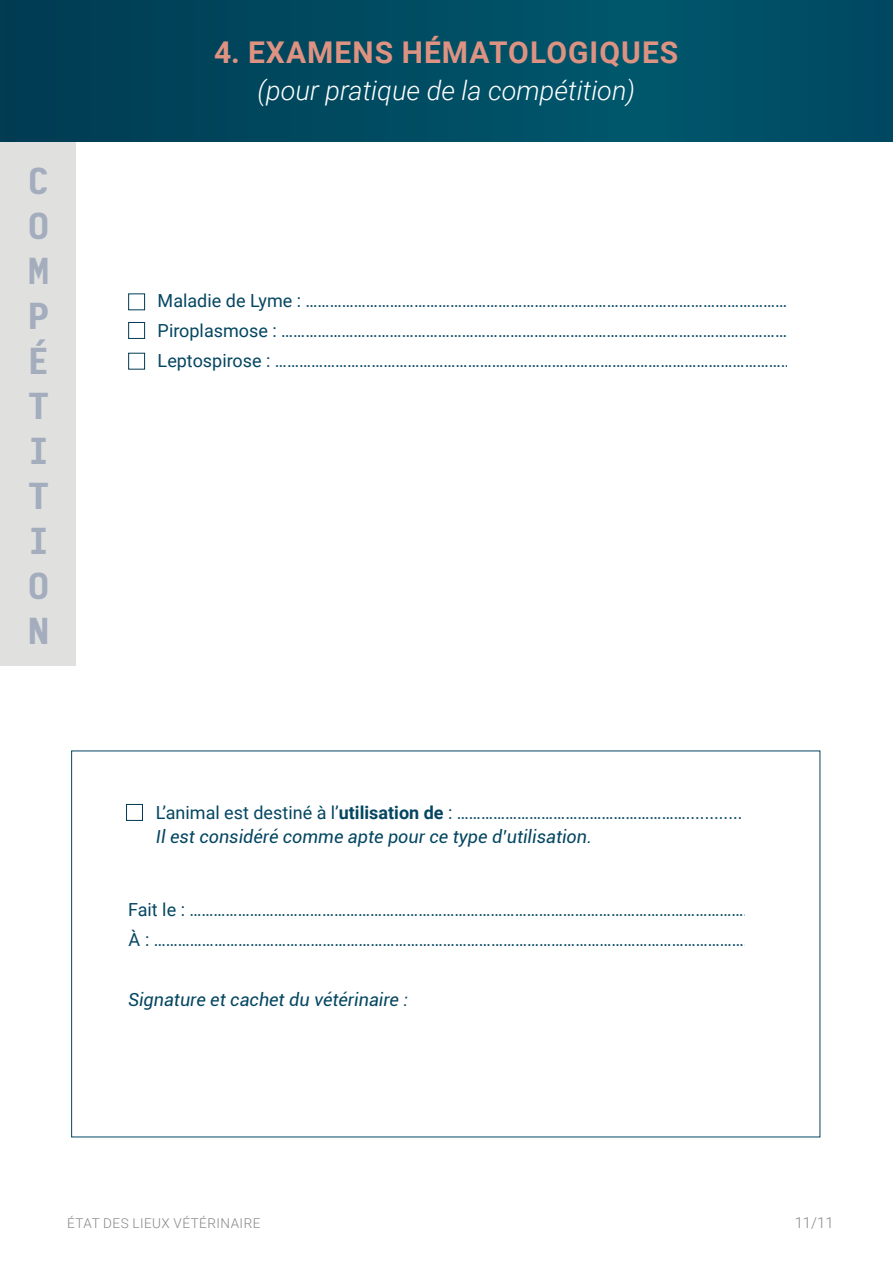
<style>
.page{position:relative;width:893px;height:1263px;background:#fff}
.page>*{position:absolute;margin:0;border:0;box-sizing:border-box;transform-origin:0 0}
.t1{font:35.7px "Monofonto";color:#a4adbd;scale:1.18 1}
.t2{font:700 30px "Roboto";letter-spacing:.035em;color:#de9282}
.t3{font:italic 300 27px "Roboto";color:#fff}
.t4{font:18px "Roboto";color:#044661}
.t5{font:italic 18px "Roboto";color:#044661}
.t6{font:300 15px "Roboto";color:#878787}
.t7{font:300 13.5px "Roboto";letter-spacing:.035em;color:#878787}
.s1{font-weight:700}
</style>
<div class="page">
<div style="left:0;top:81px;width:75px;height:584px;background:#e0e0df"></div>
<div style="left:0;top:0;width:893px;height:141px;background:linear-gradient(to right,#004056,#00556c)"></div>
<div style="left:128px;top:293px;width:17px;height:17px;border:1px solid #033a51"></div>
<div style="left:128px;top:322px;width:17px;height:17px;border:1px solid #033a51"></div>
<div style="left:128px;top:353px;width:17px;height:16px;border:1px solid #033a51"></div>
<div style="left:126px;top:804px;width:17px;height:17px;border:1px solid #033a51"></div>
<p class="t1" style="left:28px;top:159px;width:19px">C</p>
<p class="t1" style="left:28px;top:204px;width:19px">O</p>
<p class="t1" style="left:28px;top:249px;width:19px">M</p>
<p class="t1" style="left:28px;top:294px;width:19px">P</p>
<p class="t1" style="left:28px;top:339px;width:19px">É</p>
<p class="t1" style="left:28px;top:384px;width:19px">T</p>
<p class="t1" style="left:28px;top:429px;width:19px">I</p>
<p class="t1" style="left:28px;top:474px;width:19px">T</p>
<p class="t1" style="left:28px;top:519px;width:19px">I</p>
<p class="t1" style="left:28px;top:564px;width:19px">O</p>
<p class="t1" style="left:28px;top:609px;width:19px">N</p>
<p class="t2" style="left:214px;top:31px;width:466px">4. EXAMENS HÉMATOLOGIQUES</p>
<p class="t3" style="left:258px;top:72px;width:379px">(pour pratique de la compétition)</p>
<p class="t4" style="left:158px;top:288px;width:643px">Maladie de Lyme : ……………………………………………………………………………………………………………</p>
<p class="t4" style="left:158px;top:318px;width:636px">Piroplasmose : ……………………………………………………………………………………………………………….</p>
<p class="t4" style="left:158px;top:348px;width:637px">Leptospirose : …………………………………………………………………………………………………………………</p>
<p class="t4" style="left:156px;top:800px;width:588px">L’animal est destiné à l’<span class="s1">utilisation de</span> : …………………………………………………............</p>
<p class="t5" style="left:156px;top:824px;width:437px">Il est considéré comme apte pour ce type d’utilisation.</p>
<p class="t4" style="left:128px;top:897px;width:641px">Fait le : ………………………………………………………………………………………………………………………………</p>
<p class="t4" style="left:128px;top:927px;width:641px">À : ………………………………………………………………………………………………………………………………………</p>
<p class="t5" style="left:128px;top:987px;width:281px">Signature et cachet du vétérinaire :</p>
<p class="t7" style="left:67px;top:1213px;width:195px">ÉTAT DES LIEUX VÉTÉRINAIRE</p>
<p class="t6" style="left:795px;top:1212px;width:41px">11/11</p>
</div>
